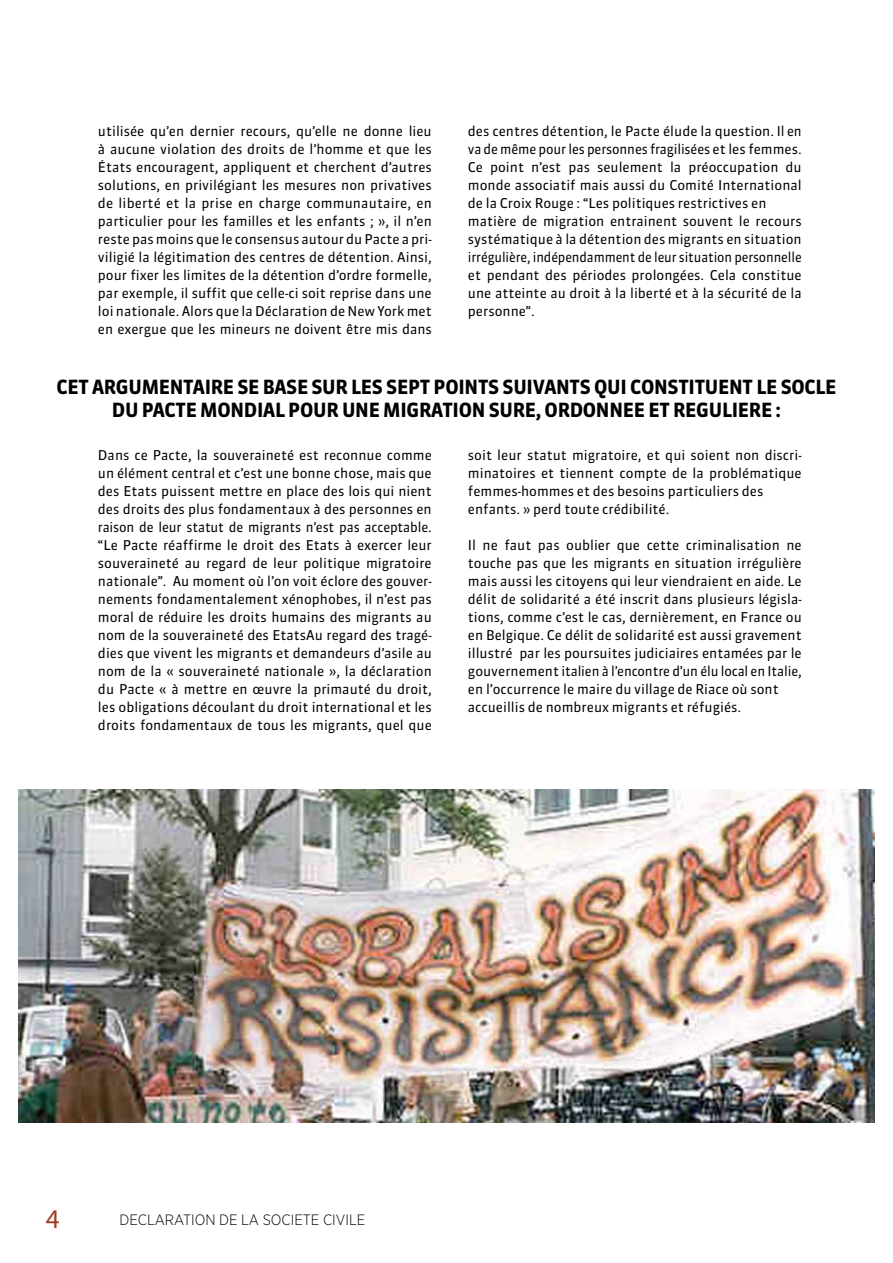
<style>
.page{position:relative;width:893px;height:1263px;background:#fff}
.page>*{position:absolute;margin:0;border:0;box-sizing:border-box;transform-origin:0 0}
.t1{font:27px "Myriad Pro";color:#a13d22}
.t2{font:700 19.5px/23.4px "Sanuk";letter-spacing:-.015em;color:#000;text-align:center;scale:.96 1}
.t3{font:300 15px "Gotham Narrow";color:#020203}
.t4{font:13.5px/18px "Sanuk";color:#000}
</style>
<div class="page">
<img style="left:18px;top:790px;width:857px;height:333px">
<p class="t4" style="left:98px;top:122px;width:335px;text-align:justify">utilisée qu’en dernier recours, qu’elle ne donne lieu à aucune violation des droits de l’homme et que les États encouragent, appliquent et cherchent d’autres solutions, en privilégiant les mesures non privatives de liberté et la prise en charge communautaire, en particulier pour les familles et les enfants ; », il n’en reste pas moins que le consensus autour du Pacte a pri&shy;viligié la légitimation des centres de détention. Ainsi, pour fixer les limites de la détention d’ordre formelle, par exemple, il suffit que celle-ci soit reprise dans une loi nationale. Alors que la Déclaration de New York met en exergue que les mineurs ne doivent être mis dans</p>
<p class="t4" style="left:468px;top:122px;width:335px">des centres détention, le Pacte élude la question. Il en va de même pour les personnes fragilisées et les femmes.<br>Ce point n’est pas seulement la préoccupation du monde associatif mais aussi du Comité International de la Croix Rouge : “Les politiques restrictives en matière de migration entrainent souvent le recours systématique à la détention des migrants en situation irrégulière, indépendamment de leur situation personnelle et pendant des périodes prolongées. Cela constitue une atteinte au droit à la liberté et à la sécurité de la personne”.</p>
<h2 class="t2" style="left:56px;top:375px;width:814px">CET ARGUMENTAIRE SE BASE SUR LES SEPT POINTS SUIVANTS QUI CONSTITUENT LE SOCLE<br>DU PACTE MONDIAL POUR UNE MIGRATION SURE, ORDONNEE ET REGULIERE :</h2>
<p class="t4" style="left:98px;top:446px;width:335px;text-align:justify">Dans ce Pacte, la souveraineté est reconnue comme un élément central et c’est une bonne chose, mais que des Etats puissent mettre en place des lois qui nient des droits des plus fondamentaux à des personnes en raison de leur statut de migrants n’est pas acceptable. “Le Pacte réaffirme le droit des Etats à exercer leur souveraineté au regard de leur politique migratoire nationale”. Au moment où l’on voit éclore des gouver&shy;nements fondamentalement xénophobes, il n’est pas moral de réduire les droits humains des migrants au nom de la souveraineté des EtatsAu regard des tragé&shy;dies que vivent les migrants et demandeurs d’asile au nom de la « souveraineté nationale », la déclaration du Pacte « à mettre en œuvre la primauté du droit, les obligations découlant du droit international et les droits fondamentaux de tous les migrants, quel que</p>
<p class="t4" style="left:468px;top:446px;width:335px">soit leur statut migratoire, et qui soient non discri&shy;minatoires et tiennent compte de la problématique femmes-hommes et des besoins particuliers des enfants. » perd toute crédibilité.</p>
<p class="t4" style="left:468px;top:536px;width:335px">Il ne faut pas oublier que cette criminalisation ne touche pas que les migrants en situation irrégulière mais aussi les citoyens qui leur viendraient en aide. Le délit de solidarité a été inscrit dans plusieurs législa&shy;tions, comme c’est le cas, dernièrement, en France ou en Belgique. Ce délit de solidarité est aussi gravement illustré par les poursuites judiciaires entamées par le gouvernement italien à l’encontre d’un élu local en Italie, en l’occurrence le maire du village de Riace où sont accueillis de nombreux migrants et réfugiés.</p>
<h1 class="t1" style="left:46px;top:1202px;width:15px">4</h1>
<p class="t3" style="left:119px;top:1211px;width:247px">DECLARATION DE LA SOCIETE CIVILE</p>
</div>
